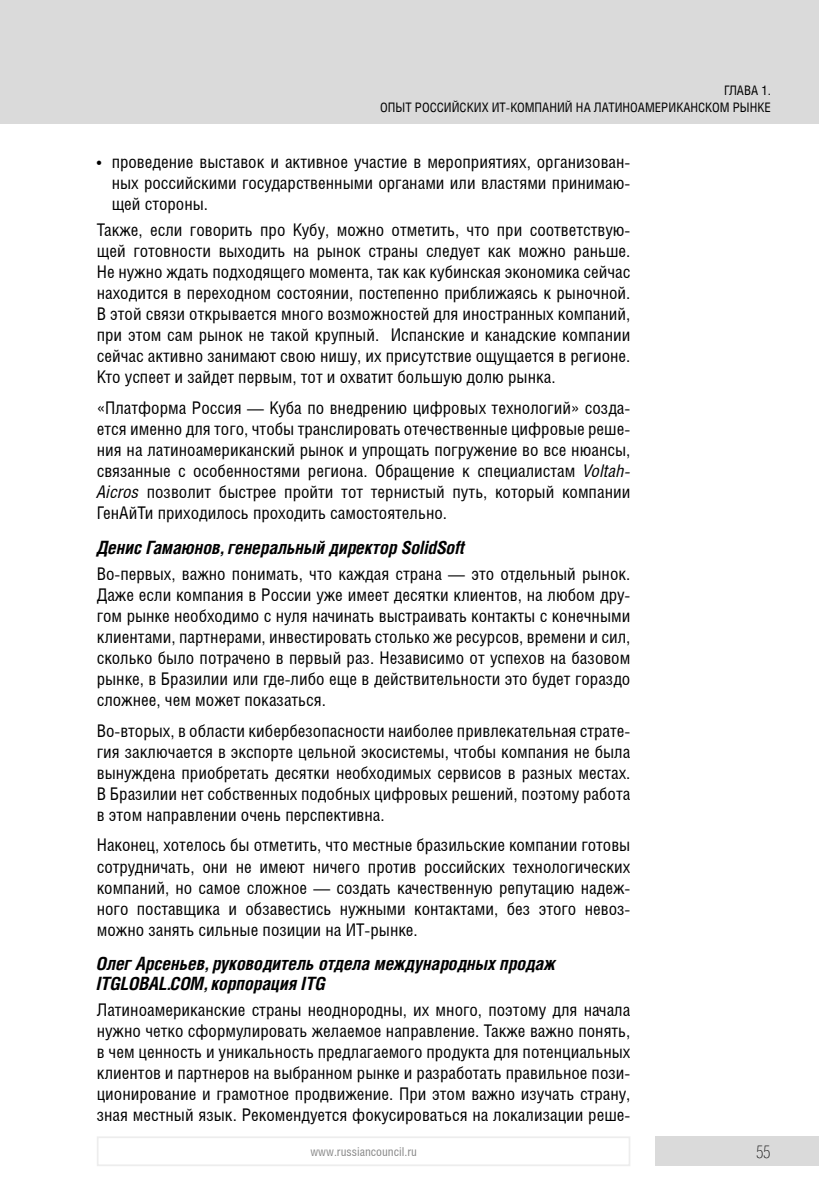
<style>
.page{position:relative;width:819px;height:1191px;background:#fff}
.page>*{position:absolute;margin:0;border:0;box-sizing:border-box;transform-origin:0 0}
.Подзаголовок-3{font:italic 700 18.38px/19.9px "Helios Cond";color:#000}
.Основной_текст{font:17.5px/21px "Helios Cond";color:#000;text-align:justify}
.t1{font:17.5px "Helios Cond Thin C";color:#000}
.Kolontitul_X_X{font:13.12px/17.5px "Helios Cond";color:#000;text-align:right}
.t2{font:12.25px "Helios Cond";color:#878787}
.s1{font-style:italic}
</style>
<div class="page">
<div style="left:0;top:0;width:819px;height:124px;background:#dadada"></div>
<div style="left:655px;top:1136px;width:164px;height:30px;background:#dadada"></div>
<div style="left:97px;top:1136px;width:533px;height:30px;border:2px solid #ededed"></div>
<p class="Kolontitul_X_X" style="left:380px;top:81px;width:392px">ГЛАВА 1.<br>ОПЫТ РОССИЙСКИХ ИТ-КОМПАНИЙ НА ЛАТИНОАМЕРИКАНСКОМ РЫНКЕ</p>
<p class="Основной_текст" style="left:112px;top:151px;width:520px;text-indent:-15px">• проведение выставок и активное участие в мероприятиях, организован&shy;ных российскими государственными органами или властями принимаю&shy;щей стороны.</p>
<p class="Основной_текст" style="left:97px;top:219px;width:535px">Также, если говорить про Кубу, можно отметить, что при соответствую&shy;щей готовности выходить на рынок страны следует как можно раньше.<br>Не нужно ждать подходящего момента, так как кубинская экономика сейчас находится в переходном состоянии, постепенно приближаясь к рыночной.<br>В этой связи открывается много возможностей для иностранных компаний, при этом сам рынок не такой крупный. Испанские и канадские компании сейчас активно занимают свою нишу, их присутствие ощущается в регионе.<br>Кто успеет и зайдет первым, тот и охватит большую долю рынка.</p>
<p class="Основной_текст" style="left:97px;top:396px;width:535px">«Платформа Россия — Куба по внедрению цифровых технологий» созда&shy;ется именно для того, чтобы транслировать отечественные цифровые реше&shy;ния на латиноамериканский рынок и упрощать погружение во все нюансы, связанные с особенностями региона. Обращение к специалистам <span class="s1">Voltah-Aicros</span> позволит быстрее пройти тот тернистый путь, который компании ГенАйТи приходилось проходить самостоятельно.</p>
<p class="Подзаголовок-3" style="left:97px;top:536px;width:370px">Денис Гамаюнов, генеральный директор SolidSoft</p>
<p class="Основной_текст" style="left:97px;top:562px;width:535px">Во-первых, важно понимать, что каждая страна — это отдельный рынок.<br>Даже если компания в России уже имеет десятки клиентов, на любом дру&shy;гом рынке необходимо с нуля начинать выстраивать контакты с конечными клиентами, партнерами, инвестировать столько же ресурсов, времени и сил, сколько было потрачено в первый раз. Независимо от успехов на базовом рынке, в Бразилии или где-либо еще в действительности это будет гораздо сложнее, чем может показаться.</p>
<p class="Основной_текст" style="left:97px;top:719px;width:535px">Во-вторых, в области кибербезопасности наиболее привлекательная страте&shy;гия заключается в экспорте цельной экосистемы, чтобы компания не была вынуждена приобретать десятки необходимых сервисов в разных местах.<br>В Бразилии нет собственных подобных цифровых решений, поэтому работа в этом направлении очень перспективна.</p>
<p class="Основной_текст" style="left:97px;top:834px;width:535px">Наконец, хотелось бы отметить, что местные бразильские компании готовы сотрудничать, они не имеют ничего против российских технологических компаний, но самое сложное — создать качественную репутацию надеж&shy;ного поставщика и обзавестись нужными контактами, без этого невоз&shy;можно занять сильные позиции на ИТ-рынке.</p>
<p class="Подзаголовок-3" style="left:97px;top:953px;width:460px">Олег Арсеньев, руководитель отдела международных продаж<br>ITGLOBAL.COM, корпорация ITG</p>
<p class="Основной_текст" style="left:97px;top:999px;width:535px">Латиноамериканские страны неоднородны, их много, поэтому для начала нужно четко сформулировать желаемое направление. Также важно понять, в чем ценность и уникальность предлагаемого продукта для потенциальных клиентов и партнеров на выбранном рынке и разработать правильное пози&shy;ционирование и грамотное продвижение. При этом важно изучать страну, зная местный язык. Рекомендуется фокусироваться на локализации реше-</p>
<p class="t2" style="left:310px;top:1144px;width:108px">www.russiancouncil.ru</p>
<p class="t1" style="left:756px;top:1142px;width:16px">55</p>
</div>
